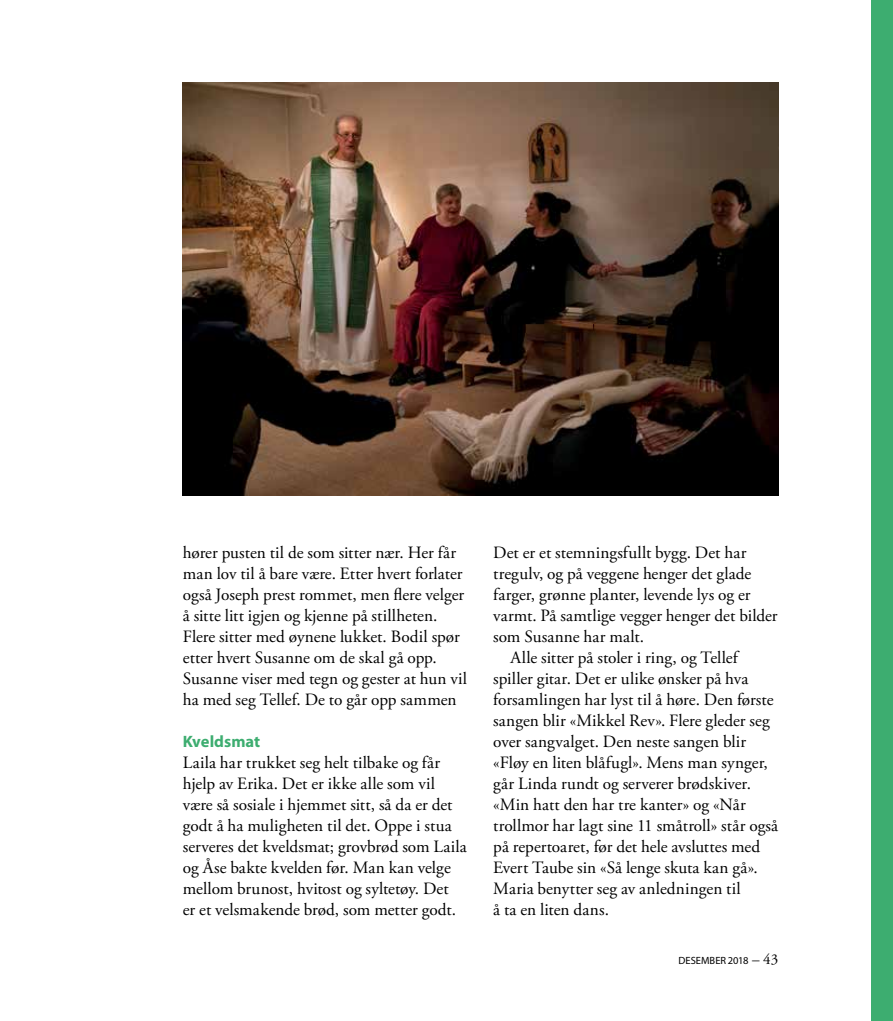
<style>
.page{position:relative;width:893px;height:1021px;background:#fff}
.page>*{position:absolute;margin:0;border:0;box-sizing:border-box;transform-origin:0 0}
.t1{font:17.25px/21px "Adobe Garamond Pro";color:#000}
.t2{font:700 16.5px "Myriad Pro";letter-spacing:.005em;color:#3dad70}
.t3{font:10.5px "Myriad Pro";color:#000}
.s1{font-family:"Adobe Garamond Pro";font-size:15px}
</style>
<div class="page">
<div style="left:872px;top:0;width:21px;height:1020px;background:#3dad70"></div>
<img style="left:183px;top:82px;width:595px;height:413px">
<p class="t1" style="left:183px;top:543px;width:286px">hører pusten til de som sitter nær. Her får man lov til å bare være. Etter hvert forlater også Joseph prest rommet, men flere velger å sitte litt igjen og kjenne på stillheten.<br>Flere sitter med øynene lukket. Bodil spør etter hvert Susanne om de skal gå opp.<br>Susanne viser med tegn og gester at hun vil ha med seg Tellef. De to går opp sammen</p>
<p class="t2" style="left:183px;top:731px;width:79px">Kveldsmat</p>
<p class="t1" style="left:183px;top:753px;width:285px">Laila har trukket seg helt tilbake og får hjelp av Erika. Det er ikke alle som vil være så sosiale i hjemmet sitt, så da er det godt å ha muligheten til det. Oppe i stua serveres det kveldsmat; grovbrød som Laila og Åse bakte kvelden før. Man kan velge mellom brunost, hvitost og syltetøy. Det<br>er et velsmakende brød, som metter godt.</p>
<p class="t1" style="left:493px;top:543px;width:255px">Det er et stemningsfullt bygg. Det har</p>
<p class="t1" style="left:493px;top:564px;width:259px">tregulv, og på veggene henger det glade</p>
<p class="t1" style="left:493px;top:585px;width:259px">farger, grønne planter, levende lys og er</p>
<p class="t1" style="left:493px;top:606px;width:286px">varmt. På samtlige vegger henger det bilder</p>
<p class="t1" style="left:493px;top:627px;width:152px">som Susanne har malt.</p>
<p class="t1" style="left:510px;top:648px;width:229px">Alle sitter på stoler i ring, og Tellef</p>
<p class="t1" style="left:493px;top:669px;width:257px">spiller gitar. Det er ulike ønsker på hva</p>
<p class="t1" style="left:493px;top:690px;width:282px">forsamlingen har lyst til å høre. Den første</p>
<p class="t1" style="left:493px;top:711px;width:278px">sangen blir «Mikkel Rev». Flere gleder seg</p>
<p class="t1" style="left:493px;top:732px;width:254px">over sangvalget. Den neste sangen blir</p>
<p class="t1" style="left:493px;top:753px;width:276px">«Fløy en liten blåfugl». Mens man synger,</p>
<p class="t1" style="left:493px;top:774px;width:259px">går Linda rundt og serverer brødskiver.</p>
<p class="t1" style="left:493px;top:795px;width:254px">«Min hatt den har tre kanter» og «Når</p>
<p class="t1" style="left:493px;top:816px;width:286px">trollmor har lagt sine 11 småtroll» står også</p>
<p class="t1" style="left:493px;top:836px;width:269px">på repertoaret, før det hele avsluttes med</p>
<p class="t1" style="left:493px;top:857px;width:266px">Evert Taube sin «Så lenge skuta kan gå».</p>
<p class="t1" style="left:493px;top:878px;width:249px">Maria benytter seg av anledningen til</p>
<p class="t1" style="left:493px;top:899px;width:117px">å ta en liten dans.</p>
<p class="t3" style="left:678px;top:953px;width:101px">DESEMBER 2018 <span class="s1">– 43</span></p>
</div>
